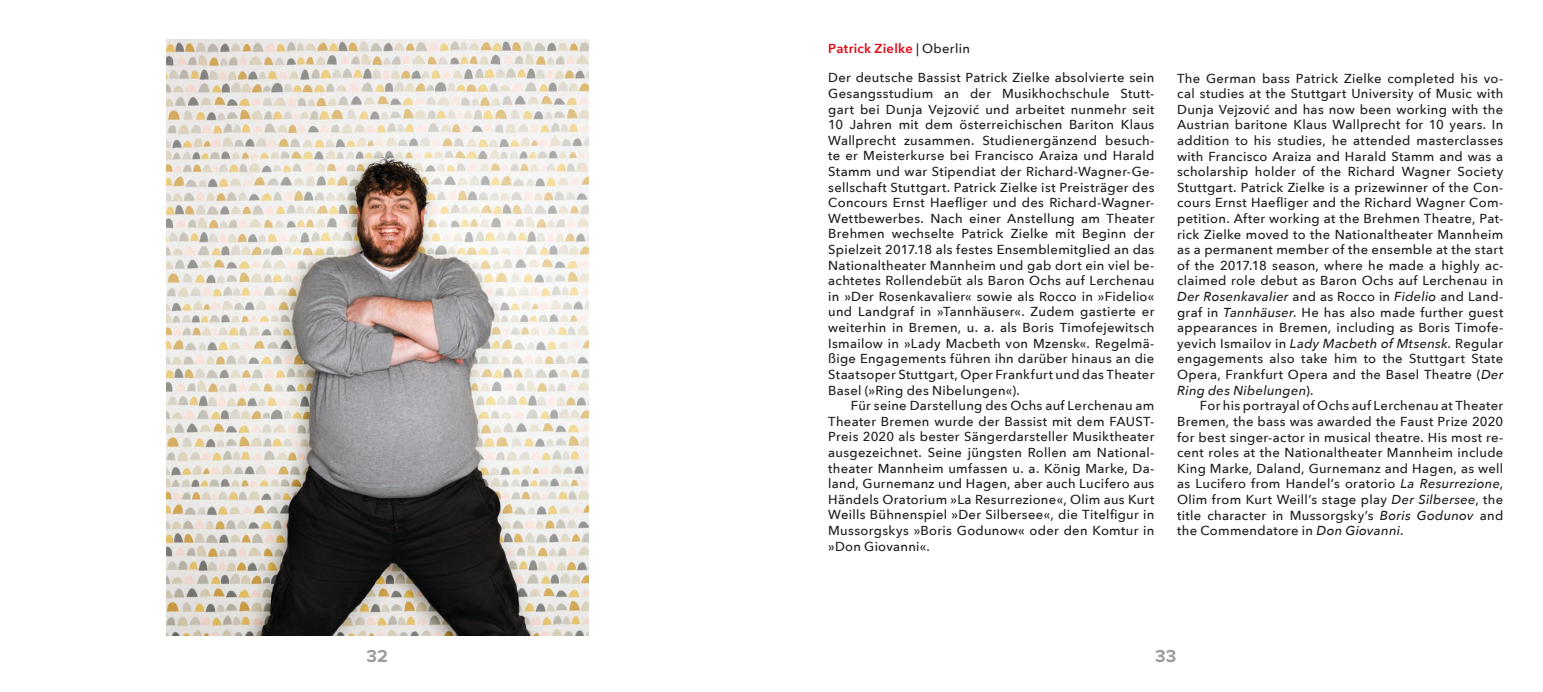
<style>
.page{position:relative;width:1543px;height:692px;background:#fff}
.page>*{position:absolute;margin:0;border:0;box-sizing:border-box;transform-origin:0 0}
.t1{font:700 18px "Proxima Nova A";color:#9d9d9d}
.t2{font:500 13px/15.6px "Avenir Next";letter-spacing:.025em;color:#1d1d1b;text-align:justify}
.t3{font:600 13px "Avenir Next";letter-spacing:.025em;color:#e30614}
.s1{font-weight:500;color:#1d1d1b}
.s2{font-style:italic}
</style>
<div class="page">
<img style="left:166px;top:40px;width:422px;height:595px">
<p class="t3" style="left:828px;top:37px;width:143px">Patrick Zielke <span class="s1">| Oberlin</span></p>
<p class="t2" style="left:828px;top:70px;width:328px">Der deutsche Bassist Patrick Zielke absolvierte sein Gesangsstudium an der Musikhochschule Stutt&shy;gart bei Dunja Vejzović und arbeitet nunmehr seit 10 Jahren mit dem österreichischen Bariton Klaus Wallprecht zusammen. Studienergänzend besuch&shy;te er Meisterkurse bei Francisco Araiza und Harald Stamm und war Stipendiat der Richard-Wagner-Ge&shy;sellschaft Stuttgart. Patrick Zielke ist Preisträger des Concours Ernst Haefliger und des Richard-Wagner-Wettbewerbes. Nach einer Anstellung am Theater Brehmen wechselte Patrick Zielke mit Beginn der Spielzeit 2017.18 als festes Ensemblemitglied an das Nationaltheater Mannheim und gab dort ein viel be&shy;achtetes Rollendebüt als Baron Ochs auf Lerchenau in »Der Rosenkavalier« sowie als Rocco in »Fidelio« und Landgraf in »Tannhäuser«. Zudem gastierte er weiterhin in Bremen, u. a. als Boris Timofejewitsch Ismailow in »Lady Macbeth von Mzensk«. Regelmä&shy;ßige Engagements führen ihn darüber hinaus an die Staatsoper Stuttgart, Oper Frankfurt und das Theater Basel (»Ring des Nibelungen«).</p>
<p class="t2" style="left:828px;top:397px;width:328px;text-indent:23px">Für seine Darstellung des Ochs auf Lerchenau am Theater Bremen wurde der Bassist mit dem FAUST-Preis 2020 als bester Sängerdarsteller Musiktheater ausgezeichnet. Seine jüngsten Rollen am National&shy;theater Mannheim umfassen u. a. König Marke, Da&shy;land, Gurnemanz und Hagen, aber auch Lucifero aus Händels Oratorium »La Resurrezione«, Olim aus Kurt Weills Bühnenspiel »Der Silbersee«, die Titelfigur in Mussorgskys »Boris Godunow« oder den Komtur in »Don Giovanni«.</p>
<p class="t2" style="left:1176px;top:70px;width:328px">The German bass Patrick Zielke completed his vo&shy;cal studies at the Stuttgart University of Music with Dunja Vejzović and has now been working with the Austrian baritone Klaus Wallprecht for 10 years. In addition to his studies, he attended masterclasses with Francisco Araiza and Harald Stamm and was a scholarship holder of the Richard Wagner Society Stuttgart. Patrick Zielke is a prizewinner of the Con&shy;cours Ernst Haefliger and the Richard Wagner Com&shy;petition. After working at the Brehmen Theatre, Pat&shy;rick Zielke moved to the Nationaltheater Mannheim as a permanent member of the ensemble at the start of the 2017.18 season, where he made a highly ac&shy;claimed role debut as Baron Ochs auf Lerchenau in <span class="s2">Der Rosenkavalier</span> and as Rocco in <span class="s2">Fidelio</span> and Land&shy;graf in <span class="s2">Tannhäuser</span>. He has also made further guest appearances in Bremen, including as Boris Timofe&shy;yevich Ismailov in <span class="s2">Lady Macbeth of Mtsensk.</span> Regular engagements also take him to the Stuttgart State Opera, Frankfurt Opera and the Basel Theatre (<span class="s2">Der Ring des Nibelungen</span>).</p>
<p class="t2" style="left:1176px;top:397px;width:328px;text-indent:23px">For his portrayal of Ochs auf Lerchenau at Theater Bremen, the bass was awarded the Faust Prize 2020 for best singer-actor in musical theatre. His most re&shy;cent roles at the Nationaltheater Mannheim include King Marke, Daland, Gurnemanz and Hagen, as well as Lucifero from Handel’s oratorio <span class="s2">La Resurrezione</span>, Olim from Kurt Weill’s stage play <span class="s2">Der Silbersee</span>, the title character in Mussorgsky’s <span class="s2">Boris Godunov</span> and the Commendatore in <span class="s2">Don Giovanni</span>.</p>
<h1 class="t1" style="left:366px;top:646px;width:23px">32</h1>
<h1 class="t1" style="left:1154px;top:646px;width:23px">33</h1>
</div>
